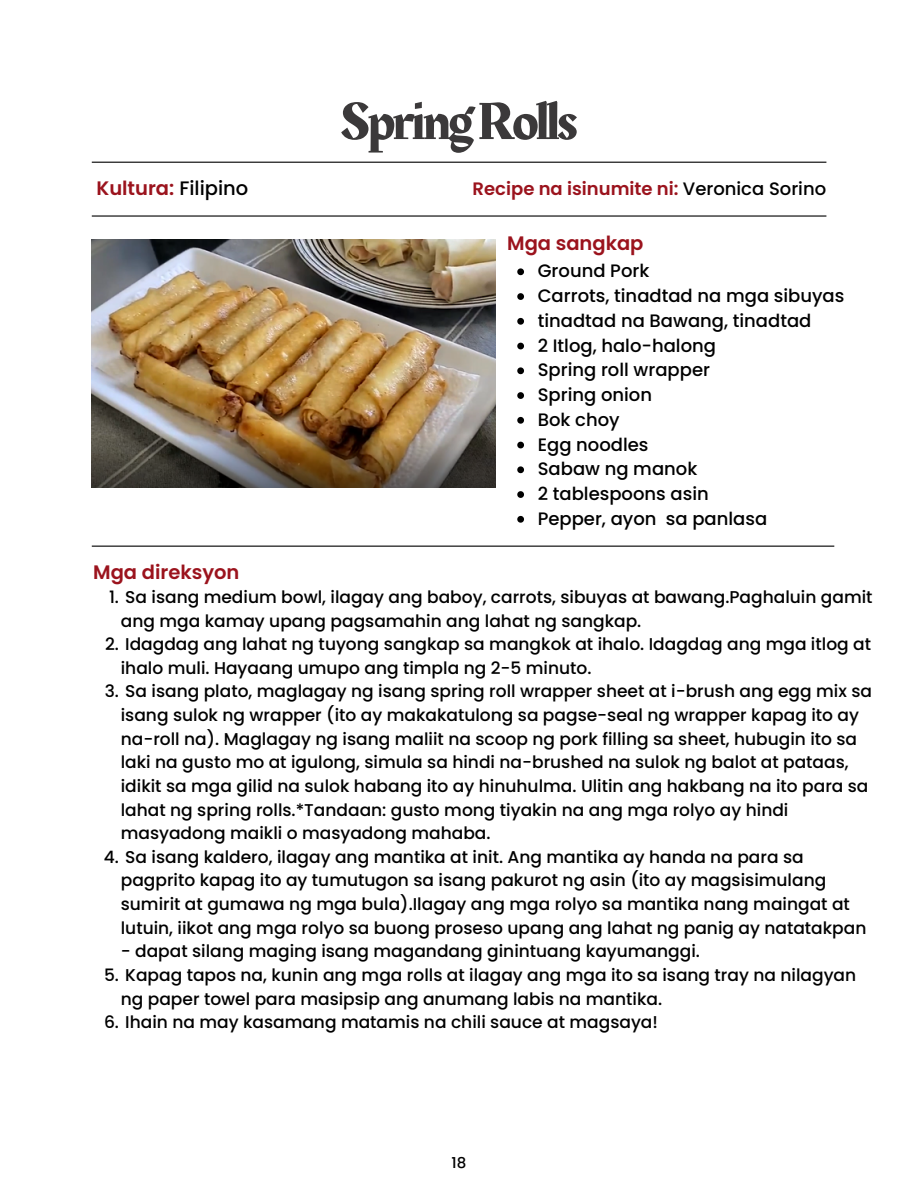
<style>
.page{position:relative;width:918px;height:1188px;background:#fff}
.page>*{position:absolute;margin:0;border:0;box-sizing:border-box;transform-origin:0 0}
.t1{font:54px "Rakkas";letter-spacing:-.05em;color:#3b393a}
.t2{font:600 19.5px "Poppins";color:#9b131d}
.t3{font:500 18px/24.8px "Poppins";color:#000}
.t4{font:600 18px "Poppins";color:#9b131d}
.t5{font:500 17.1px/23.7px "Poppins";color:#000}
.t6{font:500 15px "Poppins";color:#000}
.s1{font-weight:500;color:#000}
</style>
<div class="page">
<hr style="left:92px;top:162px;width:734px;height:1px;background:#000">
<hr style="left:92px;top:215px;width:734px;height:2px;background:#000">
<hr style="left:92px;top:546px;width:742px;height:1px;background:#000">
<img style="left:92px;top:239px;width:404px;height:248px">
<svg style="left:517px;top:268px;width:7px;height:7px"></svg>
<svg style="left:517px;top:293px;width:7px;height:7px"></svg>
<svg style="left:517px;top:318px;width:7px;height:7px"></svg>
<svg style="left:517px;top:343px;width:7px;height:6px"></svg>
<svg style="left:517px;top:367px;width:7px;height:7px"></svg>
<svg style="left:517px;top:392px;width:7px;height:7px"></svg>
<svg style="left:517px;top:417px;width:7px;height:7px"></svg>
<svg style="left:517px;top:442px;width:7px;height:6px"></svg>
<svg style="left:517px;top:466px;width:7px;height:7px"></svg>
<svg style="left:517px;top:491px;width:7px;height:7px"></svg>
<svg style="left:517px;top:516px;width:7px;height:7px"></svg>
<h1 class="t1" style="left:340px;top:83px;width:239px">SpringRolls</h1>
<p class="t2" style="left:96px;top:174px;width:153px">Kultura: <span class="s1">Filipino</span></p>
<p class="t4" style="left:473px;top:176px;width:355px">Recipe na isinumite ni: <span class="s1">Veronica Sorino</span></p>
<p class="t2" style="left:507px;top:229px;width:138px">Mga sangkap</p>
<p class="t3" style="left:538px;top:259px;width:308px">Ground Pork<br>Carrots, tinadtad na mga sibuyas tinadtad na Bawang, tinadtad<br>2 Itlog, halo-halong<br>Spring roll wrapper<br>Spring onion<br>Bok choy<br>Egg noodles<br>Sabaw ng manok<br>2 tablespoons asin<br>Pepper, ayon sa panlasa</p>
<p class="t2" style="left:93px;top:558px;width:148px">Mga direksyon</p>
<p class="t5" style="left:121px;top:585px;width:753px;text-indent:-12px">1. Sa isang medium bowl, ilagay ang baboy, carrots, sibuyas at bawang.Paghaluin gamit ang mga kamay upang pagsamahin ang lahat ng sangkap.</p>
<p class="t5" style="left:121px;top:632px;width:752px;text-indent:-16px">2. Idagdag ang lahat ng tuyong sangkap sa mangkok at ihalo. Idagdag ang mga itlog at ihalo muli. Hayaang umupo ang timpla ng 2-5 minuto.</p>
<p class="t5" style="left:121px;top:680px;width:753px;text-indent:-16px">3. Sa isang plato, maglagay ng isang spring roll wrapper sheet at i-brush ang egg mix sa isang sulok ng wrapper (ito ay makakatulong sa pagse-seal ng wrapper kapag ito ay na-roll na). Maglagay ng isang maliit na scoop ng pork filling sa sheet, hubugin ito sa laki na gusto mo at igulong, simula sa hindi na-brushed na sulok ng balot at pataas, idikit sa mga gilid na sulok habang ito ay hinuhulma. Ulitin ang hakbang na ito para sa lahat ng spring rolls.*Tandaan: gusto mong tiyakin na ang mga rolyo ay hindi masyadong maikli o masyadong mahaba.</p>
<p class="t5" style="left:121px;top:845px;width:747px;text-indent:-17px">4. Sa isang kaldero, ilagay ang mantika at init. Ang mantika ay handa na para sa pagprito kapag ito ay tumutugon sa isang pakurot ng asin (ito ay magsisimulang sumirit at gumawa ng mga bula).Ilagay ang mga rolyo sa mantika nang maingat at lutuin, iikot ang mga rolyo sa buong proseso upang ang lahat ng panig ay natatakpan</p>
<p class="t5" style="left:121px;top:940px;width:581px">- dapat silang maging isang magandang ginintuang kayumanggi.</p>
<p class="t5" style="left:121px;top:963px;width:737px;text-indent:-17px">5. Kapag tapos na, kunin ang mga rolls at ilagay ang mga ito sa isang tray na nilagyan ng paper towel para masipsip ang anumang labis na mantika.</p>
<p class="t5" style="left:104px;top:1010px;width:555px">6. Ihain na may kasamang matamis na chili sauce at magsaya!</p>
<p class="t6" style="left:452px;top:1152px;width:16px">18</p>
</div>
